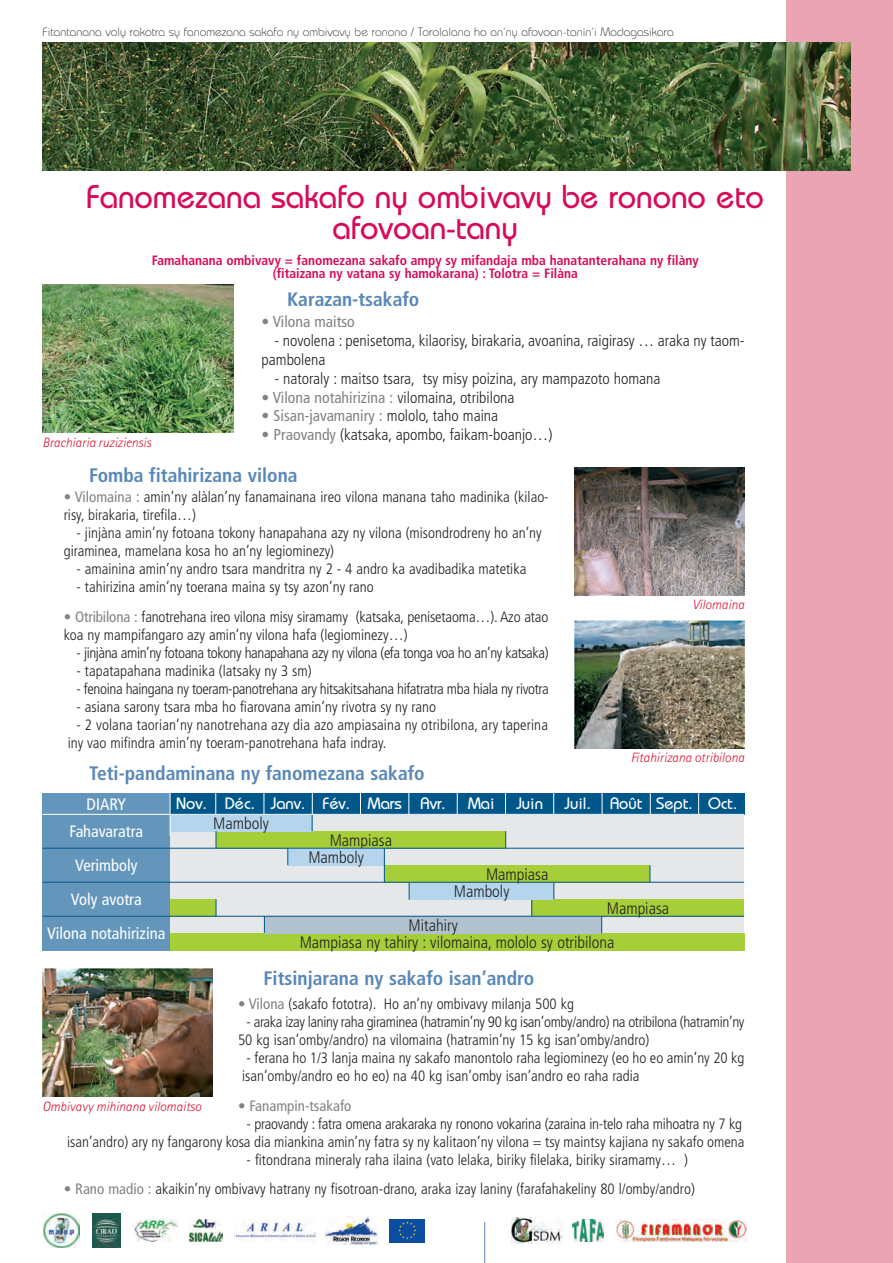
<style>
.page{position:relative;width:893px;height:1263px;background:#fff}
.page>*{position:absolute;margin:0;border:0;box-sizing:border-box;transform-origin:0 0}
.t1{font:500 33px/31.5px "Bauhaus";color:#d60b5b;text-align:center}
.t2{font:700 condensed 19.5px "Frutiger";color:#5887b8}
.t3{font:300 condensed 16.5px/34px "Frutiger";color:#231f20}
.t4{font:condensed 16.5px/33.9px "Frutiger";color:#fff;text-align:center}
.t5{font:500 16.5px "Bauhaus";color:#fff}
.t6{font:300 condensed 15.75px/18.9px "Frutiger";color:#231f20}
.t7{font:condensed 15.75px "Frutiger";color:#808285}
.t8{font:300 condensed 15px/18px "Frutiger";color:#231f20}
.t9{font:300 condensed 15px/18px "Frutiger";letter-spacing:-.025em;color:#231f20}
.t10{font:300 condensed 15px "Frutiger";letter-spacing:-.03em;color:#231f20}
.t11{font:condensed 15px "Frutiger";color:#808285}
.t12{font:700 condensed 13.5px/13px "Frutiger";color:#d60b5b;text-align:center}
.t13{font:italic 300 13.5px "Rotis Sans Serif";color:#d71634}
.t14{font:300 12px "Bauhaus";color:#231f20}
.s1{font-weight:300;color:#231f20}
.s2{font-weight:400;color:#808285}
</style>
<div class="page">
<div style="left:43px;top:814px;width:701px;height:136px;background:#e6e7e9"></div>
<div style="left:216px;top:831px;width:290px;height:17px;background:#a6ce39"></div>
<div style="left:170px;top:814px;width:142px;height:17px;background:#b4d5ec"></div>
<div style="left:288px;top:848px;width:96px;height:17px;background:#b4d5ec"></div>
<svg style="left:505px;top:831px;width:1px;height:17px"></svg>
<svg style="left:216px;top:831px;width:1px;height:17px"></svg>
<div style="left:532px;top:899px;width:212px;height:17px;background:#a6ce39"></div>
<div style="left:170px;top:933px;width:574px;height:17px;background:#a6ce39"></div>
<div style="left:170px;top:899px;width:46px;height:17px;background:#a6ce39"></div>
<svg style="left:531px;top:899px;width:1px;height:17px"></svg>
<svg style="left:288px;top:849px;width:1px;height:16px"></svg>
<div style="left:265px;top:916px;width:337px;height:17px;background:#b0c1cf"></div>
<svg style="left:264px;top:917px;width:1px;height:16px"></svg>
<svg style="left:601px;top:917px;width:1px;height:16px"></svg>
<div style="left:409px;top:882px;width:145px;height:17px;background:#b4d5ec"></div>
<svg style="left:409px;top:883px;width:1px;height:17px"></svg>
<svg style="left:216px;top:899px;width:1px;height:17px"></svg>
<svg style="left:554px;top:883px;width:1px;height:16px"></svg>
<div style="left:384px;top:865px;width:266px;height:17px;background:#a6ce39"></div>
<svg style="left:650px;top:865px;width:1px;height:17px"></svg>
<div style="left:170px;top:793px;width:574px;height:21px;background:#005789"></div>
<div style="left:43px;top:793px;width:127px;height:21px;background:#6496bc"></div>
<div style="left:43px;top:814px;width:127px;height:34px;background:#6496bc"></div>
<div style="left:43px;top:848px;width:127px;height:34px;background:#6496bc"></div>
<div style="left:43px;top:882px;width:127px;height:34px;background:#6496bc"></div>
<div style="left:43px;top:916px;width:127px;height:34px;background:#6496bc"></div>
<svg style="left:215px;top:793px;width:1px;height:21px"></svg>
<svg style="left:264px;top:793px;width:1px;height:21px"></svg>
<svg style="left:312px;top:793px;width:1px;height:38px"></svg>
<svg style="left:360px;top:793px;width:1px;height:21px"></svg>
<svg style="left:408px;top:793px;width:1px;height:21px"></svg>
<svg style="left:457px;top:793px;width:1px;height:21px"></svg>
<svg style="left:505px;top:793px;width:1px;height:21px"></svg>
<svg style="left:553px;top:793px;width:1px;height:21px"></svg>
<svg style="left:602px;top:793px;width:1px;height:21px"></svg>
<svg style="left:650px;top:793px;width:1px;height:21px"></svg>
<svg style="left:698px;top:793px;width:1px;height:21px"></svg>
<hr style="left:170px;top:793px;width:1px;height:43px;background:#fff">
<hr style="left:43px;top:814px;width:701px;height:1px;background:#fff">
<hr style="left:43px;top:848px;width:701px;height:1px;background:#005789">
<hr style="left:43px;top:882px;width:701px;height:1px;background:#005789">
<hr style="left:43px;top:916px;width:701px;height:1px;background:#005789">
<hr style="left:384px;top:848px;width:1px;height:34px;background:#005789">
<div style="left:787px;top:0;width:106px;height:1263px;background:#eba4b3"></div>
<img style="left:43px;top:43px;width:807px;height:127px">
<img style="left:43px;top:285px;width:191px;height:148px">
<img style="left:43px;top:969px;width:169px;height:127px">
<img style="left:574px;top:468px;width:170px;height:127px">
<img style="left:574px;top:621px;width:170px;height:127px">
<img style="left:44px;top:1213px;width:36px;height:34px">
<img style="left:93px;top:1213px;width:28px;height:34px">
<img style="left:190px;top:1219px;width:33px;height:23px">
<img style="left:326px;top:1216px;width:52px;height:28px">
<div style="left:390px;top:1219px;width:35px;height:23px;background:#0d4da1"></div>
<svg style="left:398px;top:1221px;width:18px;height:18px"></svg>
<svg style="left:619px;top:1219px;width:128px;height:23px"></svg>
<img style="left:616px;top:1220px;width:130px;height:21px">
<svg style="left:511px;top:1217px;width:51px;height:27px"></svg>
<img style="left:511px;top:1218px;width:51px;height:25px">
<img style="left:235px;top:1220px;width:80px;height:21px">
<img style="left:133px;top:1219px;width:46px;height:23px">
<img style="left:572px;top:1220px;width:32px;height:21px">
<hr style="left:484px;top:1222px;width:1px;height:41px;background:#5887b8">
<p class="t14" style="left:43px;top:28px;width:633px">Fitantanana voly rakotra sy fanomezana sakafo ny ombivavy be ronono / Torolalana ho an’ny afovoan-tanin’i Madagasikara</p>
<h1 class="t1" style="left:87px;top:184px;width:678px">Fanomezana sakafo ny ombivavy be ronono eto afovoan-tany</h1>
<p class="t12" style="left:152px;top:255px;width:548px">Famahanana ombivavy = fanomezana sakafo ampy sy mifandaja mba hanatanterahana ny filàny (fitaizana ny vatana sy hamokarana) : Tolotra = Filàna</p>
<h2 class="t2" style="left:287px;top:292px;width:134px">Karazan-tsakafo</h2>
<p class="t7" style="left:262px;top:315px;width:95px">• Vilona maitso</p>
<p class="t6" style="left:262px;top:332px;width:484px;text-indent:13px">- novolena : penisetoma, kilaorisy, birakaria, avoanina, raigirasy … araka ny taom&shy;pambolena</p>
<p class="t6" style="left:274px;top:370px;width:388px">- natoraly : maitso tsara, tsy misy poizina, ary mampazoto homana</p>
<p class="t7" style="left:262px;top:391px;width:255px">• Vilona notahirizina : <span class="s1">vilomaina, otribilona</span></p>
<p class="t7" style="left:262px;top:410px;width:238px">• Sisan-javamaniry : <span class="s1">mololo, taho maina</span></p>
<p class="t6" style="left:262px;top:427px;width:292px"><span class="s2">• Praovandy</span> (katsaka, apombo, faikam-boanjo…)</p>
<h2 class="t2" style="left:89px;top:468px;width:210px">Fomba fitahirizana vilona</h2>
<p class="t8" style="left:64px;top:489px;width:486px"><span class="s2">• Vilomaina :</span> amin’ny alàlan’ny fanamainana ireo vilona manana taho madinika (kilao&shy;risy, birakaria, tirefila…)</p>
<p class="t8" style="left:64px;top:525px;width:479px;text-indent:13px">- jinjàna amin’ny fotoana tokony hanapahana azy ny vilona (misondrodreny ho an’ny giraminea, mamelana kosa ho an’ny legiominezy)</p>
<p class="t8" style="left:77px;top:561px;width:451px">- amainina amin’ny andro tsara mandritra ny 2 - 4 andro ka avadibadika matetika</p>
<p class="t8" style="left:77px;top:579px;width:299px">- tahirizina amin’ny toerana maina sy tsy azon’ny rano</p>
<p class="t8" style="left:64px;top:609px;width:486px"><span class="s2">• Otribilona :</span> fanotrehana ireo vilona misy siramamy (katsaka, penisetaoma…). Azo atao koa ny mampifangaro azy amin’ny vilona hafa (legiominezy…)</p>
<p class="t10" style="left:77px;top:647px;width:473px">- jinjàna amin’ny fotoana tokony hanapahana azy ny vilona (efa tonga voa ho an’ny katsaka)</p>
<p class="t8" style="left:77px;top:663px;width:237px">- tapatapahana madinika (latsaky ny 3 sm)</p>
<p class="t9" style="left:77px;top:681px;width:474px">- fenoina haingana ny toeram-panotrehana ary hitsakitsahana hifatratra mba hiala ny rivotra</p>
<p class="t8" style="left:77px;top:699px;width:361px">- asiana sarony tsara mba ho fiarovana amin’ny rivotra sy ny rano</p>
<p class="t8" style="left:68px;top:717px;width:482px;text-indent:9px">- 2 volana taorian’ny nanotrehana azy dia azo ampiasaina ny otribilona, ary taperina iny vao mifindra amin’ny toeram-panotrehana hafa indray.</p>
<p class="t13" style="left:43px;top:437px;width:110px">Brachiaria ruziziensis</p>
<p class="t13" style="left:692px;top:600px;width:53px">Vilomaina</p>
<p class="t13" style="left:631px;top:753px;width:115px">Fitahirizana otribilona</p>
<h2 class="t2" style="left:89px;top:765px;width:337px">Teti-pandaminana ny fanomezana sakafo</h2>
<p class="t4" style="left:87px;top:788px;width:41px">DIARY</p>
<p class="t5" style="left:176px;top:797px;width:271px">Nov. Déc. Janv. Fév. Mars Avr.</p>
<p class="t5" style="left:468px;top:797px;width:28px">Mai</p>
<p class="t5" style="left:516px;top:797px;width:28px">Juin</p>
<p class="t5" style="left:565px;top:797px;width:174px">Juil. Août Sept. Oct.</p>
<p class="t4" style="left:47px;top:816px;width:120px">Fahavaratra<br>Verimboly<br>Voly avotra<br>Vilona notahirizina</p>
<p class="t3" style="left:213px;top:807px;width:57px">Mamboly</p>
<p class="t3" style="left:330px;top:824px;width:64px">Mampiasa</p>
<p class="t3" style="left:308px;top:841px;width:57px">Mamboly</p>
<p class="t3" style="left:300px;top:892px;width:371px;text-indent:307px">Mampiasa<br>Mampiasa ny tahiry : vilomaina, mololo sy otribilona</p>
<p class="t3" style="left:486px;top:858px;width:64px">Mampiasa</p>
<p class="t3" style="left:454px;top:875px;width:57px">Mamboly</p>
<p class="t3" style="left:409px;top:909px;width:51px">Mitahiry</p>
<h2 class="t2" style="left:264px;top:970px;width:272px">Fitsinjarana ny sakafo isan’andro</h2>
<p class="t8" style="left:238px;top:996px;width:337px"><span class="s2">• Vilona</span> (sakafo fototra). Ho an’ny ombivavy milanja 500 kg</p>
<p class="t9" style="left:238px;top:1014px;width:508px;text-indent:9px">- araka izay laniny raha giraminea (hatramin’ny 90 kg isan’omby/andro) na otribilona (hatramin’ny<br>50 kg isan’omby/andro) na vilomaina (hatramin’ny 15 kg isan’omby/andro)</p>
<p class="t8" style="left:242px;top:1050px;width:504px;text-indent:5px">- ferana ho 1/3 lanja maina ny sakafo manontolo raha legiominezy (eo ho eo amin’ny 20 kg isan’omby/andro eo ho eo) na 40 kg isan’omby isan’andro eo raha radia</p>
<p class="t11" style="left:238px;top:1099px;width:115px">• Fanampin-tsakafo</p>
<p class="t8" style="left:67px;top:1115px;width:679px;text-align:right">- praovandy : fatra omena arakaraka ny ronono vokarina (zaraina in-telo raha mihoatra ny 7 kg<br>isan’andro) ary ny fangarony kosa dia miankina amin’ny fatra sy ny kalitaon’ny vilona = tsy maintsy kajiana ny sakafo omena</p>
<p class="t8" style="left:247px;top:1151px;width:443px">- fitondrana mineraly raha ilaina (vato lelaka, biriky filelaka, biriky siramamy… )</p>
<p class="t8" style="left:64px;top:1181px;width:633px"><span class="s2">• Rano madio :</span> akaikin’ny ombivavy hatrany ny fisotroan-drano, araka izay laniny (farafahakeliny 80 l/omby/andro)</p>
<p class="t13" style="left:43px;top:1102px;width:160px">Ombivavy mihinana vilomaitso</p>
</div>
